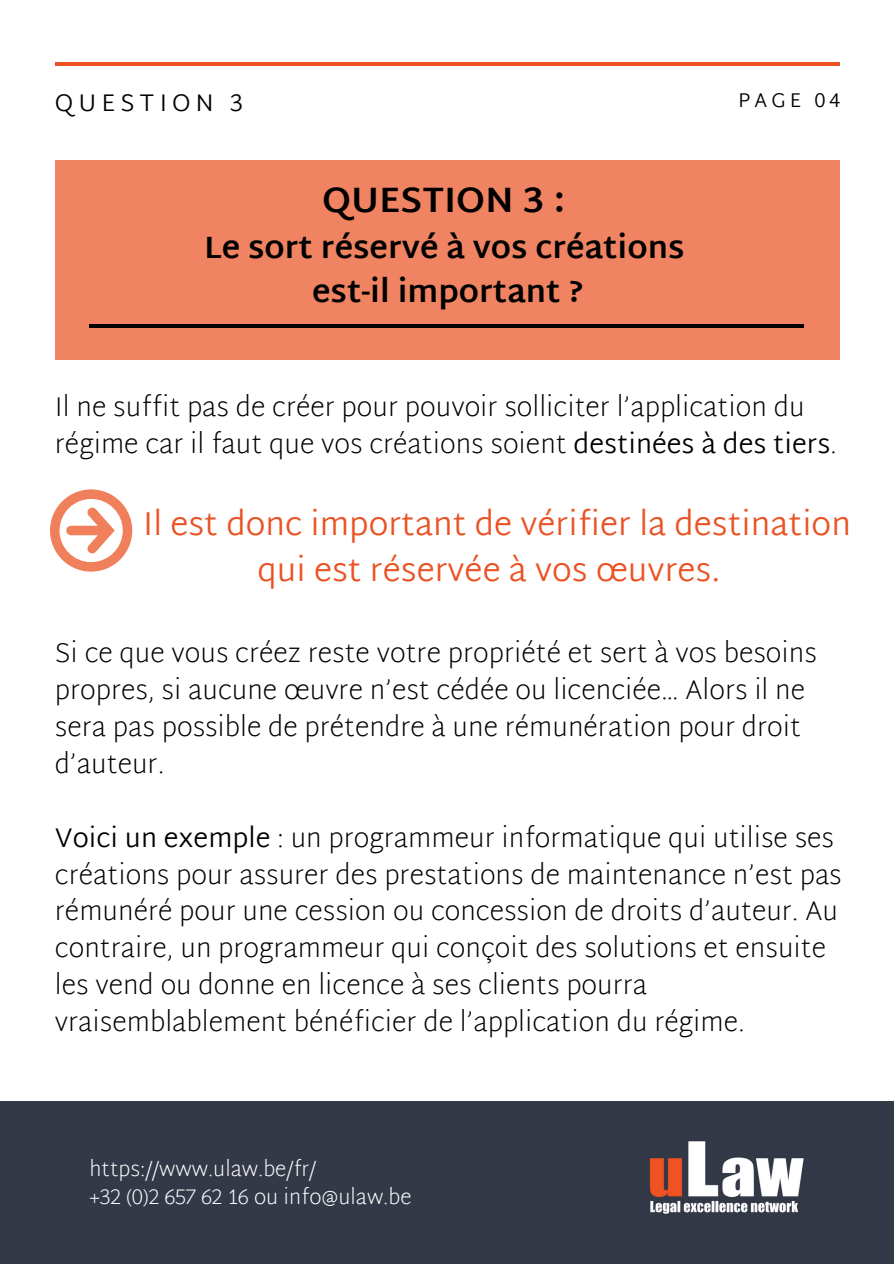
<style>
.page{position:relative;width:894px;height:1264px;background:#fff}
.page>*{position:absolute;margin:0;border:0;box-sizing:border-box;transform-origin:0 0}
.t1{font:700 36px "Martel Sans";color:#000}
.t2{font:300 33px/46.2px "Martel Sans";color:#eb5223;text-align:center}
.t3{font:700 31.5px/44px "Martel Sans";color:#000;text-align:center}
.t4{font:200 27px/36.9px "Martel Sans";color:#000}
.t5{font:300 24px "Martel Sans";letter-spacing:.21em;color:#000}
.t6{font:200 21px/28.2px "Martel Sans";color:#fff}
.t7{font:300 19.8px "Martel Sans";letter-spacing:.21em;color:#000}
.s1{font-weight:300}
</style>
<div class="page">
<div style="left:0;top:1100px;width:893px;height:163px;background:#343947"></div>
<hr style="left:55px;top:62px;width:784px;height:4px;background:#eb5223">
<div style="left:55px;top:161px;width:784px;height:198px;background:#f08361"></div>
<hr style="left:89px;top:324px;width:714px;height:4px;background:#000">
<img style="left:649px;top:1141px;width:155px;height:73px">
<svg style="left:50px;top:489px;width:82px;height:82px"></svg>
<p class="t5" style="left:55px;top:89px;width:189px">QUESTION 3</p>
<p class="t7" style="left:738px;top:89px;width:103px">PAGE 04</p>
<h1 class="t1" style="left:322px;top:178px;width:244px">QUESTION 3 :</h1>
<p class="t3" style="left:204px;top:225px;width:481px">Le sort réservé à vos créations est-il important ?</p>
<p class="t4" style="left:55px;top:389px;width:783px">Il ne suffit pas de créer pour pouvoir solliciter l’application du régime car il faut que vos créations soient <span class="s1">destinées à des tiers</span>.</p>
<p class="t2" style="left:143px;top:500px;width:709px">Il est donc important de vérifier la destination qui est réservée à vos œuvres.</p>
<p class="t4" style="left:55px;top:634px;width:763px">Si ce que vous créez reste votre propriété et sert à vos besoins propres, si aucune œuvre n’est cédée ou licenciée… Alors il ne sera pas possible de prétendre à une rémunération pour droit d’auteur.</p>
<p class="t4" style="left:55px;top:818px;width:788px"><span class="s1">Voici un exemple</span> : un programmeur informatique qui utilise ses créations pour assurer des prestations de maintenance n’est pas rémunéré pour une cession ou concession de droits d’auteur. Au contraire, un programmeur qui conçoit des solutions et ensuite les vend ou donne en licence à ses clients pourra vraisemblablement bénéficier de l’application du régime.</p>
<p class="t6" style="left:89px;top:1154px;width:323px">https://www.ulaw.be/fr/<br>+32 (0)2 657 62 16 ou info@ulaw.be</p>
</div>
